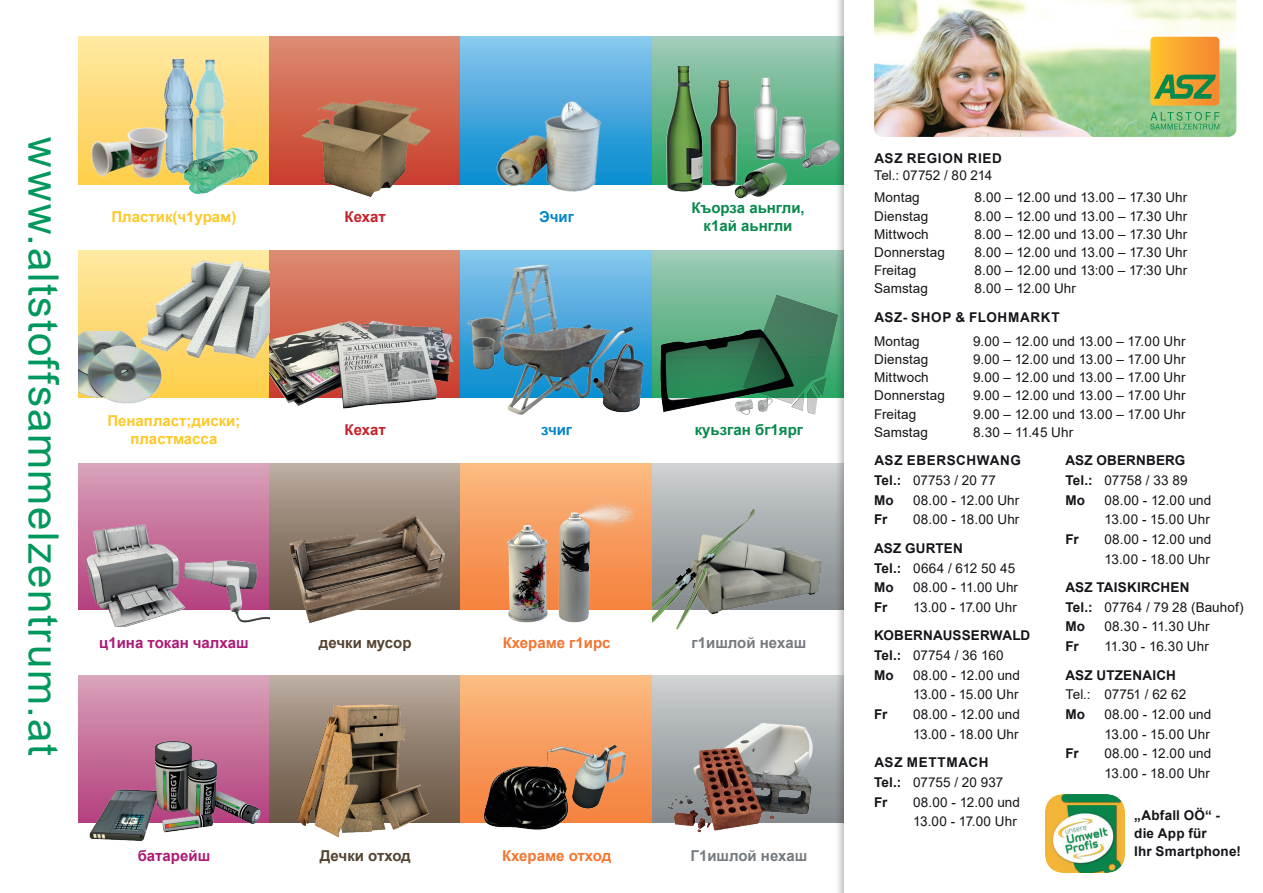
<style>
.page{position:relative;width:1263px;height:893px;background:#fff}
.page>*{position:absolute;margin:0;border:0;box-sizing:border-box;transform-origin:0 0}
.t1{font:42px "Arial";letter-spacing:.04em;color:#00985c}
.t2{font:700 15px/18px "Arial";color:#fec828;text-align:center}
.t3{font:700 15px/18px "Arial";color:#06894c;text-align:center}
.t4{font:700 15px "Arial";color:#ad1a75}
.t5{font:700 15px "Arial";color:#f37531}
.t6{font:700 15px "Arial";color:#767b7f}
.t7{font:700 15px "Arial";color:#544231}
.t8{font:700 15px "Arial";color:#c6212a}
.t9{font:700 15px "Arial";color:#0085ca}
.t10{font:13.5px/19.6px "Arial";letter-spacing:.01em;color:#171419}
.t11{font:700 13.5px/19.6px "Arial";letter-spacing:.015em;color:#171419}
.t12{font:700 13.5px/19.6px "Arial";letter-spacing:.045em;color:#171419}
.t13{font:700 13.5px "Arial";letter-spacing:.05em;color:#171419}
.s1{font-weight:400}
</style>
<div class="page">
<svg style="left:78px;top:463px;width:192px;height:41px;background:#d394b1"></svg>
<svg style="left:78px;top:675px;width:192px;height:36px;background:#d497b3"></svg>
<svg style="left:270px;top:675px;width:191px;height:148px;background:#9c8b7d"></svg>
<svg style="left:270px;top:463px;width:191px;height:147px;background:#ad9c8e"></svg>
<svg style="left:461px;top:463px;width:191px;height:147px;background:#f8a76a"></svg>
<div style="left:461px;top:674px;width:191px;height:213px;background:linear-gradient(to right,#fab277,#fab277)"></div>
<svg style="left:652px;top:675px;width:182px;height:148px;background:#c3c7c8"></svg>
<div style="left:652px;top:462px;width:192px;height:212px;background:#c5c8ca"></div>
<svg style="left:78px;top:250px;width:192px;height:148px;background:#feda75"></svg>
<div style="left:270px;top:249px;width:191px;height:212px;background:#da8067"></div>
<svg style="left:461px;top:250px;width:191px;height:148px;background:#60b5e3"></svg>
<svg style="left:652px;top:250px;width:182px;height:42px;background:#90c5ac"></svg>
<svg style="left:78px;top:36px;width:192px;height:149px;background:#fddd88"></svg>
<div style="left:270px;top:36px;width:191px;height:213px;background:#da836b"></div>
<svg style="left:461px;top:36px;width:191px;height:149px;background:#66b7e5"></svg>
<svg style="left:652px;top:36px;width:182px;height:149px;background:#97c8b2"></svg>
<div style="left:71px;top:185px;width:775px;height:65px;background:#fff"></div>
<div style="left:71px;top:398px;width:775px;height:65px;background:#fff"></div>
<div style="left:71px;top:823px;width:775px;height:65px;background:#fff"></div>
<div style="left:71px;top:611px;width:775px;height:64px;background:#fff"></div>
<img style="left:874px;top:0;width:362px;height:137px">
<svg style="left:1150px;top:112px;width:69px;height:18px"></svg>
<img style="left:1150px;top:37px;width:69px;height:69px">
<svg style="left:1154px;top:75px;width:62px;height:24px"></svg>
<img style="left:1045px;top:794px;width:79px;height:79px">
<img style="left:154px;top:36px;width:112px;height:158px">
<img style="left:83px;top:105px;width:96px;height:89px">
<img style="left:113px;top:256px;width:157px;height:110px">
<img style="left:78px;top:331px;width:108px;height:73px">
<img style="left:270px;top:292px;width:190px;height:117px">
<img style="left:270px;top:68px;width:190px;height:129px">
<img style="left:482px;top:88px;width:167px;height:104px">
<img style="left:462px;top:257px;width:145px;height:118px">
<img style="left:499px;top:316px;width:153px;height:99px">
<img style="left:797px;top:74px;width:47px;height:111px">
<img style="left:653px;top:56px;width:144px;height:143px">
<img style="left:652px;top:292px;width:192px;height:134px">
<img style="left:78px;top:504px;width:192px;height:122px">
<img style="left:78px;top:711px;width:192px;height:130px">
<img style="left:294px;top:697px;width:143px;height:141px">
<img style="left:270px;top:516px;width:190px;height:108px">
<img style="left:461px;top:722px;width:189px;height:108px">
<img style="left:658px;top:697px;width:176px;height:136px">
<img style="left:652px;top:498px;width:192px;height:134px">
<img style="left:507px;top:497px;width:145px;height:126px">
<h1 class="t1" style="left:72px;top:137px;width:620px;rotate:90deg">www.altstoffsammelzentrum.at</h1>
<p class="t2" style="left:112px;top:208px;width:126px">Пластик(ч1урам)</p>
<p class="t2" style="left:107px;top:412px;width:134px">Пенапласт;диски; пластмасса</p>
<p class="t4" style="left:99px;top:632px;width:151px">ц1ина токан чалхаш</p>
<p class="t4" style="left:138px;top:845px;width:74px">батарейш</p>
<p class="t8" style="left:345px;top:207px;width:43px">Кехат</p>
<p class="t8" style="left:345px;top:419px;width:43px">Кехат</p>
<p class="t7" style="left:319px;top:632px;width:94px">дечки мусор</p>
<p class="t7" style="left:320px;top:845px;width:93px">Дечки отход</p>
<p class="t9" style="left:539px;top:207px;width:36px">Эчиг</p>
<p class="t9" style="left:541px;top:419px;width:33px">зчиг</p>
<p class="t5" style="left:503px;top:632px;width:109px">Кхераме г1ирс</p>
<p class="t5" style="left:502px;top:845px;width:111px">Кхераме отход</p>
<p class="t3" style="left:691px;top:199px;width:115px">Къорза аьнгли, к1ай аьнгли</p>
<p class="t3" style="left:695px;top:421px;width:110px">куьзган бг1ярг</p>
<p class="t6" style="left:692px;top:632px;width:116px">г1ишлой нехаш</p>
<p class="t6" style="left:690px;top:845px;width:118px">Г1ишлой нехаш</p>
<p class="t13" style="left:874px;top:149px;width:129px">ASZ REGION RIED</p>
<p class="t10" style="left:874px;top:164px;width:120px;line-height:22.6px">Tel.: 07752 / 80 214<br>Montag</p>
<p class="t10" style="left:974px;top:188px;width:214px">8.00 – 12.00 und 13.00 – 17.30 Uhr</p>
<p class="t10" style="left:874px;top:206px;width:56px">Dienstag</p>
<p class="t10" style="left:974px;top:206px;width:214px">8.00 – 12.00 und 13.00 – 17.30 Uhr</p>
<p class="t10" style="left:874px;top:224px;width:56px">Mittwoch</p>
<p class="t10" style="left:974px;top:224px;width:214px">8.00 – 12.00 und 13.00 – 17.30 Uhr</p>
<p class="t10" style="left:874px;top:242px;width:72px">Donnerstag</p>
<p class="t10" style="left:974px;top:242px;width:214px">8.00 – 12.00 und 13.00 – 17.30 Uhr</p>
<p class="t10" style="left:874px;top:260px;width:44px">Freitag</p>
<p class="t10" style="left:974px;top:260px;width:214px">8.00 – 12.00 und 13:00 – 17:30 Uhr</p>
<p class="t10" style="left:874px;top:278px;width:55px">Samstag</p>
<p class="t10" style="left:974px;top:278px;width:103px">8.00 – 12.00 Uhr</p>
<p class="t13" style="left:874px;top:308px;width:187px">ASZ- SHOP &amp; FLOHMARKT</p>
<p class="t10" style="left:874px;top:331px;width:47px">Montag</p>
<p class="t10" style="left:973px;top:331px;width:214px">9.00 – 12.00 und 13.00 – 17.00 Uhr</p>
<p class="t10" style="left:874px;top:349px;width:56px">Dienstag</p>
<p class="t10" style="left:973px;top:349px;width:214px">9.00 – 12.00 und 13.00 – 17.00 Uhr</p>
<p class="t10" style="left:874px;top:368px;width:56px">Mittwoch</p>
<p class="t10" style="left:973px;top:368px;width:214px">9.00 – 12.00 und 13.00 – 17.00 Uhr</p>
<p class="t10" style="left:874px;top:386px;width:72px">Donnerstag</p>
<p class="t10" style="left:973px;top:386px;width:214px">9.00 – 12.00 und 13.00 – 17.00 Uhr</p>
<p class="t10" style="left:874px;top:404px;width:44px">Freitag</p>
<p class="t10" style="left:973px;top:404px;width:214px">9.00 – 12.00 und 13.00 – 17.00 Uhr</p>
<p class="t10" style="left:874px;top:422px;width:55px">Samstag</p>
<p class="t10" style="left:973px;top:422px;width:102px">8.30 – 11.45 Uhr</p>
<p class="t12" style="left:874px;top:451px;width:149px">ASZ EBERSCHWANG<br>Tel.: <span class="s1">07753 / 20 77<br></span>Mo</p>
<p class="t11" style="left:1065px;top:451px;width:124px">ASZ OBERNBERG<br>Tel.: <span class="s1">07758 / 33 89<br></span>Mo</p>
<p class="t10" style="left:913px;top:490px;width:108px">08.00 - 12.00 Uhr</p>
<p class="t10" style="left:1104px;top:490px;width:108px">08.00 - 12.00 und<br>13.00 - 15.00 Uhr</p>
<p class="t11" style="left:874px;top:510px;width:15px">Fr</p>
<p class="t10" style="left:913px;top:510px;width:108px">08.00 - 18.00 Uhr</p>
<p class="t11" style="left:874px;top:538px;width:143px">ASZ GURTEN<br>Tel.: <span class="s1">0664 / 612 50 45<br></span>Mo</p>
<p class="t11" style="left:1065px;top:529px;width:15px">Fr</p>
<p class="t10" style="left:1104px;top:529px;width:108px">08.00 - 12.00 und<br>13.00 - 18.00 Uhr</p>
<p class="t11" style="left:1065px;top:578px;width:180px">ASZ TAISKIRCHEN<br>Tel.: <span class="s1">07764 / 79 28 (Bauhof)<br></span>Mo</p>
<p class="t10" style="left:913px;top:577px;width:106px">08.00 - 11.00 Uhr</p>
<p class="t11" style="left:874px;top:597px;width:15px">Fr</p>
<p class="t10" style="left:913px;top:597px;width:105px">13.00 - 17.00 Uhr</p>
<p class="t11" style="left:874px;top:626px;width:158px">KOBERNAUSSERWALD<br>Tel.: <span class="s1">07754 / 36 160<br></span>Mo</p>
<p class="t10" style="left:1104px;top:617px;width:107px">08.30 - 11.30 Uhr</p>
<p class="t11" style="left:1065px;top:637px;width:15px">Fr</p>
<p class="t10" style="left:1104px;top:636px;width:106px">11.30 - 16.30 Uhr</p>
<p class="t11" style="left:1065px;top:665px;width:112px">ASZ UTZENAICH</p>
<p class="t10" style="left:1065px;top:685px;width:122px">Tel.: 07751 / 62 62</p>
<p class="t11" style="left:1065px;top:704px;width:21px">Mo</p>
<p class="t10" style="left:1104px;top:704px;width:108px">08.00 - 12.00 und<br>13.00 - 15.00 Uhr</p>
<p class="t11" style="left:1065px;top:744px;width:15px">Fr</p>
<p class="t10" style="left:1104px;top:744px;width:108px">08.00 - 12.00 und<br>13.00 - 18.00 Uhr</p>
<p class="t10" style="left:913px;top:665px;width:108px">08.00 - 12.00 und<br>13.00 - 15.00 Uhr</p>
<p class="t11" style="left:874px;top:704px;width:15px">Fr</p>
<p class="t10" style="left:913px;top:704px;width:108px">08.00 - 12.00 und<br>13.00 - 18.00 Uhr</p>
<p class="t12" style="left:874px;top:753px;width:131px">ASZ METTMACH<br>Tel.: <span class="s1">07755 / 20 937<br></span>Fr</p>
<p class="t10" style="left:913px;top:792px;width:108px">08.00 - 12.00 und<br>13.00 - 17.00 Uhr</p>
<p class="t11" style="left:1134px;top:806px;width:108px;line-height:18.1px">„Abfall OÖ“ - die App für<br>Ihr Smartphone!</p>
</div>
